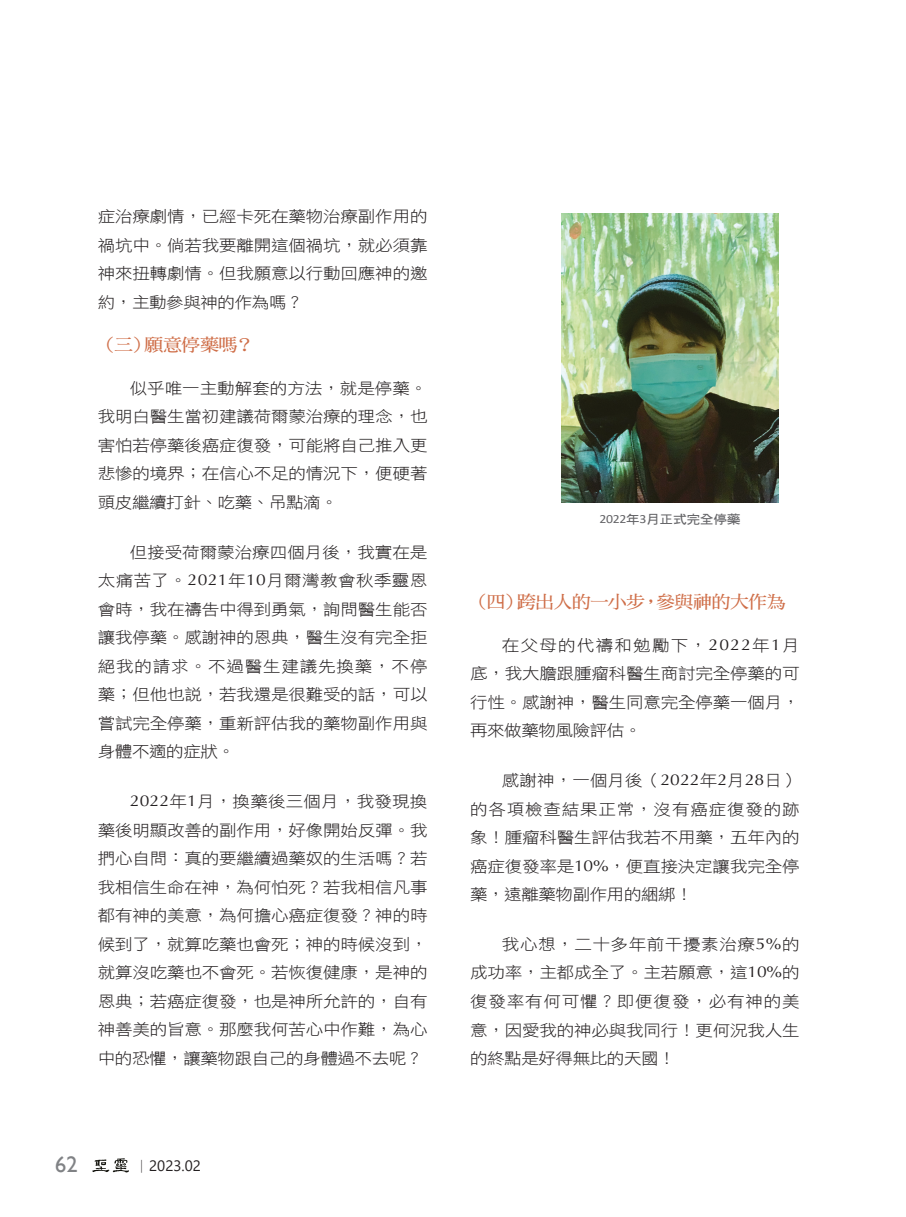
<style>
.page{position:relative;width:906px;height:1217px;background:#fff}
.page>*{position:absolute;margin:0;border:0;box-sizing:border-box;transform-origin:0 0}
.t1{font:22.5px "Gill Sans";color:#808285}
.中標{font:17.55px "DF Ming W7 WIN BF";letter-spacing:-.025em;color:#cf6e48;scale:1.08 1}
.t2{font:15.75px/28.5px "DF Hei W3 WIN BF";letter-spacing:-.01em;color:#231f20;text-align:justify;scale:1.11 1}
.t3{font:15px "Segoe UI";color:#231f20}
.圖說{font:12.45px "DF Hei W7 WIN BF";letter-spacing:-.025em;color:#636366;scale:1.11 1}
.s1{font-family:"Optima"}
.s2{font-family:"Adobe Ming Std";font-weight:300}
.s3{font-family:"Calibri"}
</style>
<div class="page">
<svg style="left:92px;top:1158px;width:37px;height:14px"></svg>
<img style="left:561px;top:214px;width:217px;height:289px">
<p class="t2" style="left:98px;top:202px;width:298px">症治療劇情，已經卡死在藥物治療副作用的禍坑中。倘若我要離開這個禍坑，就必須靠神來扭轉劇情。但我願意以行動回應神的邀約，主動參與神的作為嗎？</p>
<p class="中標" style="left:98px;top:335px;width:146px">（三）願意停藥嗎？</p>
<p class="t2" style="left:98px;top:374px;width:298px;text-indent:32px">似乎唯一主動解套的方法，就是停藥。我明白醫生當初建議荷爾蒙治療的理念，也害怕若停藥後癌症復發，可能將自己推入更悲慘的境界；在信心不足的情況下，便硬著頭皮繼續打針、吃藥、吊點滴。</p>
<p class="t2" style="left:98px;top:537px;width:298px;text-indent:32px">但接受荷爾蒙治療四個月後，我實在是太痛苦了。<span class="s1">2021</span>年<span class="s1">10</span>月爾灣教會秋季靈恩會時，我在禱告中得到勇氣，詢問醫生能否讓我停藥。感謝神的恩典，醫生沒有完全拒絕我的請求。不過醫生建議先換藥，不停藥；但他也說，若我還是很難受的話，可以嘗試完全停藥，重新評估我的藥物副作用與身體不適的症狀。</p>
<p class="t2" style="left:98px;top:787px;width:298px;text-indent:32px"><span class="s1">2022</span>年<span class="s1">1</span>月，換藥後三個月，我發現換藥後明顯改善的副作用，好像開始反彈。我捫心自問：真的要繼續過藥奴的生活嗎？若我相信生命在神，為何怕死？若我相信凡事都有神的美意，為何擔心癌症復發？神的時候到了，就算吃藥也會死；神的時候沒到，就算沒吃藥也不會死。若恢復健康，是神的恩典；若癌症復發，也是神所允許的，自有神善美的旨意。那麼我何苦心中作難，為心中的恐懼，讓藥物跟自己的身體過不去呢？</p>
<h1 class="t1" style="left:55px;top:1150px;width:24px">62</h1>
<p class="t3" style="left:134px;top:1151px;width:68px"><span class="s2">｜</span>2023.02</p>
<p class="圖說" style="left:599px;top:512px;width:129px"><span class="s3">2022</span>年<span class="s3">3</span>月正式完全停藥</p>
<p class="中標" style="left:470px;top:592px;width:294px">（四）跨出人的一小步，參與神的大作為</p>
<p class="t2" style="left:470px;top:630px;width:298px;text-indent:32px">在父母的代禱和勉勵下，<span class="s1">2022</span>年<span class="s1">1</span>月底，我大膽跟腫瘤科醫生商討完全停藥的可行性。感謝神，醫生同意完全停藥一個月，再來做藥物風險評估。</p>
<p class="t2" style="left:470px;top:765px;width:298px;text-indent:32px">感謝神，一個月後（<span class="s1">2022</span>年<span class="s1">2</span>月<span class="s1">28</span>日）的各項檢查結果正常，沒有癌症復發的跡象！腫瘤科醫生評估我若不用藥，五年內的癌症復發率是<span class="s1">10%</span>，便直接決定讓我完全停藥，遠離藥物副作用的綑綁！</p>
<p class="t2" style="left:470px;top:929px;width:298px;text-indent:32px">我心想，二十多年前干擾素治療<span class="s1">5%</span>的成功率，主都成全了。主若願意，這<span class="s1">10%</span>的復發率有何可懼？即便復發，必有神的美意，因愛我的神必與我同行！更何況我人生的終點是好得無比的天國！</p>
</div>
